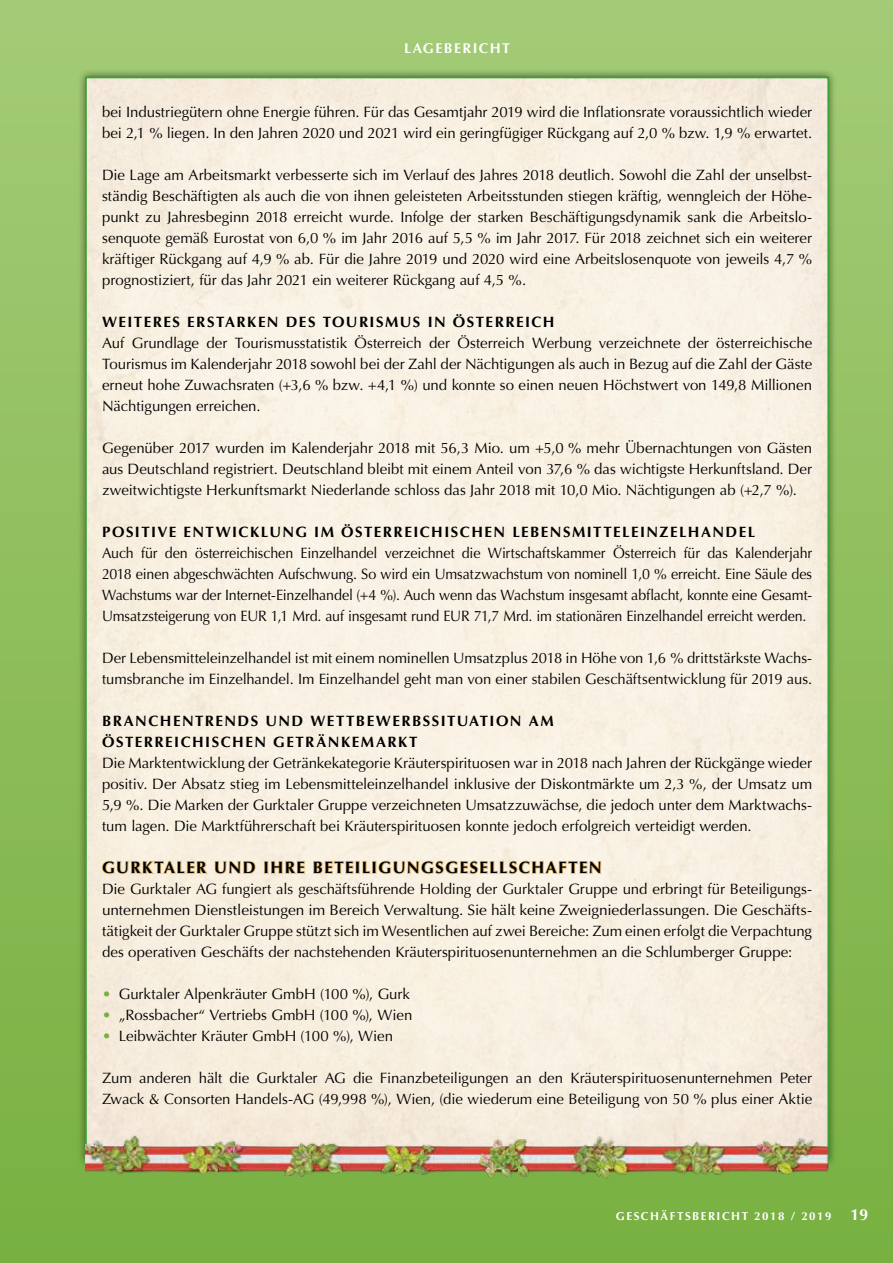
<style>
.page{position:relative;width:893px;height:1263px;background:#fff}
.page>*{position:absolute;margin:0;border:0;box-sizing:border-box;transform-origin:0 0}
.t1{font:700 16.5px "Optima";letter-spacing:.09em;color:#000}
.t2{font:15px/21px "Optima";letter-spacing:-.005em;color:#000;text-align:justify}
.t3{font:15px/21px "Optima";letter-spacing:-.005em;color:#000;text-align:justify;scale:.95 1}
.t4{font:700 15px/21px "Optima";letter-spacing:.1em;color:#000}
.t5{font:700 14.25px "Optima";letter-spacing:.1em;color:#fff}
.t6{font:700 11.55px "Optima";letter-spacing:.13em;color:#fff}
.s1{color:#77b041}
.s2{font-size:16.05px}
</style>
<div class="page">
<div style="left:0;top:0;width:893px;height:1263px;background:linear-gradient(to bottom,#a4cb77,#78b041)"></div>
<div style="left:77px;top:68px;width:760px;height:1101px;background:#000;opacity:.55"></div>
<div style="left:88px;top:80px;width:738px;height:1042px;background:#f8f0e2"></div>
<img style="left:85px;top:1122px;width:744px;height:57px">
<svg style="left:101px;top:859px;width:156px;height:16px;background:#f1d9b0"></svg>
<svg style="left:263px;top:860px;width:43px;height:15px"></svg>
<svg style="left:312px;top:859px;width:290px;height:16px;background:#f1dab0"></svg>
<p class="t5" style="left:404px;top:40px;width:107px">LAGEBERICHT</p>
<p class="t2" style="left:102px;top:102px;width:712px">bei Industriegütern ohne Energie führen. Für das Gesamtjahr 2019 wird die Inflationsrate voraussichtlich wieder bei 2,1 % liegen. In den Jahren 2020 und 2021 wird ein geringfügiger Rückgang auf 2,0 % bzw. 1,9 % erwartet.</p>
<p class="t2" style="left:102px;top:165px;width:712px">Die Lage am Arbeitsmarkt verbesserte sich im Verlauf des Jahres 2018 deutlich. Sowohl die Zahl der unselbst&shy;ständig Beschäftigten als auch die von ihnen geleisteten Arbeitsstunden stiegen kräftig, wenngleich der Höhe&shy;punkt zu Jahresbeginn 2018 erreicht wurde. Infolge der starken Beschäftigungsdynamik sank die Arbeitslo&shy;senquote gemäß Eurostat von 6,0 % im Jahr 2016 auf 5,5 % im Jahr 2017. Für 2018 zeichnet sich ein weiterer kräftiger Rückgang auf 4,9 % ab. Für die Jahre 2019 und 2020 wird eine Arbeitslosenquote von jeweils 4,7 % prognostiziert, für das Jahr 2021 ein weiterer Rückgang auf 4,5 %.</p>
<p class="t4" style="left:102px;top:312px;width:454px">WEITERES ERSTARKEN DES TOURISMUS IN ÖSTERREICH</p>
<p class="t2" style="left:102px;top:333px;width:712px">Auf Grundlage der Tourismusstatistik Österreich der Österreich Werbung verzeichnete der österreichische Tourismus im Kalenderjahr 2018 sowohl bei der Zahl der Nächtigungen als auch in Bezug auf die Zahl der Gäste erneut hohe Zuwachsraten (+3,6 % bzw. +4,1 %) und konnte so einen neuen Höchstwert von 149,8 Millionen Nächtigungen erreichen.</p>
<p class="t2" style="left:102px;top:438px;width:712px">Gegenüber 2017 wurden im Kalenderjahr 2018 mit 56,3 Mio. um +5,0 % mehr Übernachtungen von Gästen aus Deutschland registriert. Deutschland bleibt mit einem Anteil von 37,6 % das wichtigste Herkunftsland. Der zweitwichtigste Herkunftsmarkt Niederlande schloss das Jahr 2018 mit 10,0 Mio. Nächtigungen ab (+2,7 %).</p>
<p class="t4" style="left:102px;top:522px;width:655px">POSITIVE ENTWICKLUNG IM ÖSTERREICHISCHEN LEBENSMITTELEINZELHANDEL</p>
<p class="t3" style="left:102px;top:543px;width:749px">Auch für den österreichischen Einzelhandel verzeichnet die Wirtschaftskammer Österreich für das Kalenderjahr 2018 einen abgeschwächten Aufschwung. So wird ein Umsatzwachstum von nominell 1,0 % erreicht. Eine Säule des Wachstums war der Internet-Einzelhandel (+4 %). Auch wenn das Wachstum insgesamt abflacht, konnte eine Gesamt-Umsatzsteigerung von EUR 1,1 Mrd. auf insgesamt rund EUR 71,7 Mrd. im stationären Einzelhandel erreicht werden.</p>
<p class="t2" style="left:102px;top:648px;width:712px">Der Lebensmitteleinzelhandel ist mit einem nominellen Umsatzplus 2018 in Höhe von 1,6 % drittstärkste Wachs&shy;tumsbranche im Einzelhandel. Im Einzelhandel geht man von einer stabilen Geschäftsentwicklung für 2019 aus.</p>
<p class="t4" style="left:102px;top:711px;width:453px">BRANCHENTRENDS UND WETTBEWERBSSITUATION AM<br>ÖSTERREICHISCHEN GETRÄNKEMARKT</p>
<p class="t2" style="left:102px;top:753px;width:712px">Die Marktentwicklung der Getränkekategorie Kräuterspirituosen war in 2018 nach Jahren der Rückgänge wieder positiv. Der Absatz stieg im Lebensmitteleinzelhandel inklusive der Diskontmärkte um 2,3 %, der Umsatz um 5,9 %. Die Marken der Gurktaler Gruppe verzeichneten Umsatzzuwächse, die jedoch unter dem Marktwachs&shy;tum lagen. Die Marktführerschaft bei Kräuterspirituosen konnte jedoch erfolgreich verteidigt werden.</p>
<p class="t1" style="left:102px;top:858px;width:501px">GURKTALER UND IHRE BETEILIGUNGSGESELLSCHAFTEN</p>
<p class="t2" style="left:102px;top:879px;width:712px">Die Gurktaler AG fungiert als geschäftsführende Holding der Gurktaler Gruppe und erbringt für Beteiligungs&shy;unternehmen Dienstleistungen im Bereich Verwaltung. Sie hält keine Zweigniederlassungen. Die Geschäfts&shy;tätigkeit der Gurktaler Gruppe stützt sich im Wesentlichen auf zwei Bereiche: Zum einen erfolgt die Verpachtung des operativen Geschäfts der nachstehenden Kräuterspirituosenunternehmen an die Schlumberger Gruppe:</p>
<p class="t2" style="left:102px;top:984px;width:309px"><span class="s1">•</span> -Gurktaler Alpenkräuter GmbH (100 %), Gurk</p>
<p class="t2" style="left:102px;top:1005px;width:312px"><span class="s1">•</span> „Rossbacher“ Vertriebs GmbH (100 %), Wien</p>
<p class="t2" style="left:102px;top:1026px;width:293px"><span class="s1">•</span> Leibwächter Kräuter GmbH (100 %), Wien</p>
<p class="t2" style="left:102px;top:1068px;width:712px">Zum anderen hält die Gurktaler AG die Finanzbeteiligungen an den Kräuterspirituosenunternehmen Peter<br>Zwack &amp; Consorten Handels-AG (49,998 %), Wien, (die wiederum eine Beteiligung von 50 % plus einer Aktie</p>
<p class="t6" style="left:616px;top:1209px;width:254px">GESCHÄFTSBERICHT 2018 / 2019 <span class="s2">19</span></p>
</div>
